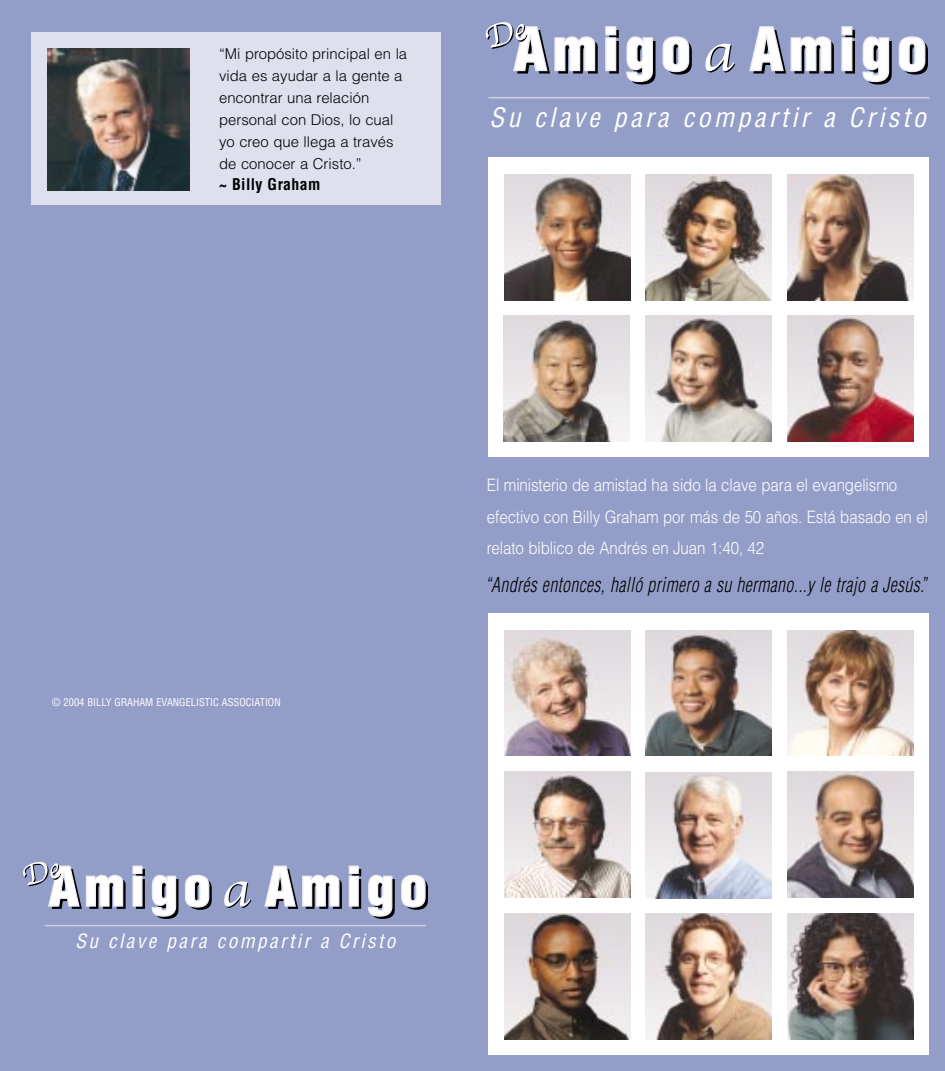
<style>
.page{position:relative;width:945px;height:1071px;background:#939ec8}
.page>*{position:absolute;margin:0;border:0;box-sizing:border-box;transform-origin:0 0}
.t1{font:italic condensed 26.25px "Helvetica";letter-spacing:.125em;color:#fff}
.t2{font:italic 300 condensed 20.12px "Helvetica";letter-spacing:.02em;color:#000;scale:.89 1}
.t3{font:italic condensed 19.25px "Helvetica";letter-spacing:.125em;color:#fff}
.t4{font:300 17.15px/31.5px "Helvetica";letter-spacing:-.005em;color:#fff;scale:.88 1}
.t5{font:700 condensed 15.75px "Helvetica";letter-spacing:.025em;color:#000}
.t6{font:300 14.88px/21.9px "Helvetica";color:#000}
.t7{font:condensed 10.5px "Helvetica";color:#fff}
</style>
<div class="page">
<div style="left:32px;top:32px;width:409px;height:173px;background:#dfe0ee"></div>
<div style="left:488px;top:158px;width:441px;height:897px;background:#fff"></div>
<div style="left:484px;top:457px;width:449px;height:156px;background:#939ec8"></div>
<img style="left:504px;top:913px;width:126px;height:126px">
<img style="left:646px;top:174px;width:126px;height:126px">
<img style="left:788px;top:174px;width:126px;height:126px">
<img style="left:503px;top:316px;width:126px;height:126px">
<img style="left:646px;top:316px;width:126px;height:126px">
<img style="left:788px;top:316px;width:126px;height:126px">
<img style="left:504px;top:630px;width:126px;height:126px">
<img style="left:646px;top:630px;width:126px;height:126px">
<img style="left:788px;top:630px;width:126px;height:126px">
<img style="left:504px;top:772px;width:126px;height:126px">
<img style="left:646px;top:772px;width:126px;height:126px">
<img style="left:788px;top:772px;width:126px;height:126px">
<img style="left:646px;top:913px;width:126px;height:126px">
<img style="left:788px;top:913px;width:126px;height:126px">
<img style="left:504px;top:174px;width:126px;height:126px">
<img style="left:48px;top:49px;width:141px;height:141px">
<hr style="left:45px;top:925px;width:381px;height:1px;background:#cbcde4">
<svg style="left:605px;top:26px;width:14px;height:48px"></svg>
<svg style="left:626px;top:36px;width:30px;height:48px"></svg>
<svg style="left:662px;top:36px;width:30px;height:39px"></svg>
<svg style="left:749px;top:26px;width:85px;height:48px"></svg>
<svg style="left:841px;top:26px;width:14px;height:48px"></svg>
<svg style="left:862px;top:36px;width:30px;height:48px"></svg>
<svg style="left:898px;top:36px;width:30px;height:39px"></svg>
<svg style="left:485px;top:22px;width:113px;height:52px"></svg>
<svg style="left:705px;top:44px;width:30px;height:28px"></svg>
<svg style="left:132px;top:865px;width:13px;height:44px"></svg>
<svg style="left:151px;top:874px;width:61px;height:45px"></svg>
<svg style="left:264px;top:865px;width:78px;height:44px"></svg>
<svg style="left:348px;top:865px;width:13px;height:44px"></svg>
<svg style="left:368px;top:874px;width:27px;height:45px"></svg>
<svg style="left:401px;top:874px;width:27px;height:36px"></svg>
<svg style="left:23px;top:861px;width:103px;height:48px"></svg>
<svg style="left:224px;top:882px;width:27px;height:26px"></svg>
<hr style="left:488px;top:97px;width:441px;height:2px;background:#cbcde4">
<p class="t6" style="left:219px;top:44px;width:190px">“Mi propósito principal en la vida es ayudar a la gente a encontrar una relación personal con Dios, lo cual yo creo que llega a través de conocer a Cristo.”</p>
<p class="t5" style="left:219px;top:179px;width:103px">~ Billy Graham</p>
<h1 class="t1" style="left:490px;top:108px;width:438px">Su clave para compartir a Cristo</h1>
<p class="t7" style="left:52px;top:699px;width:230px">© 2004 BILLY GRAHAM EVANGELISTIC ASSOCIATION</p>
<p class="t3" style="left:75px;top:933px;width:322px">Su clave para compartir a Cristo</p>
<p class="t4" style="left:487px;top:471px;width:503px">El ministerio de amistad ha sido la clave para el evangelismo efectivo con Billy Graham por más de 50 años. Está basado en el relato bíblico de Andrés en Juan 1:40, 42</p>
<p class="t2" style="left:485px;top:577px;width:498px">“Andrés entonces, halló primero a su hermano...y le trajo a Jesús.”</p>
</div>
